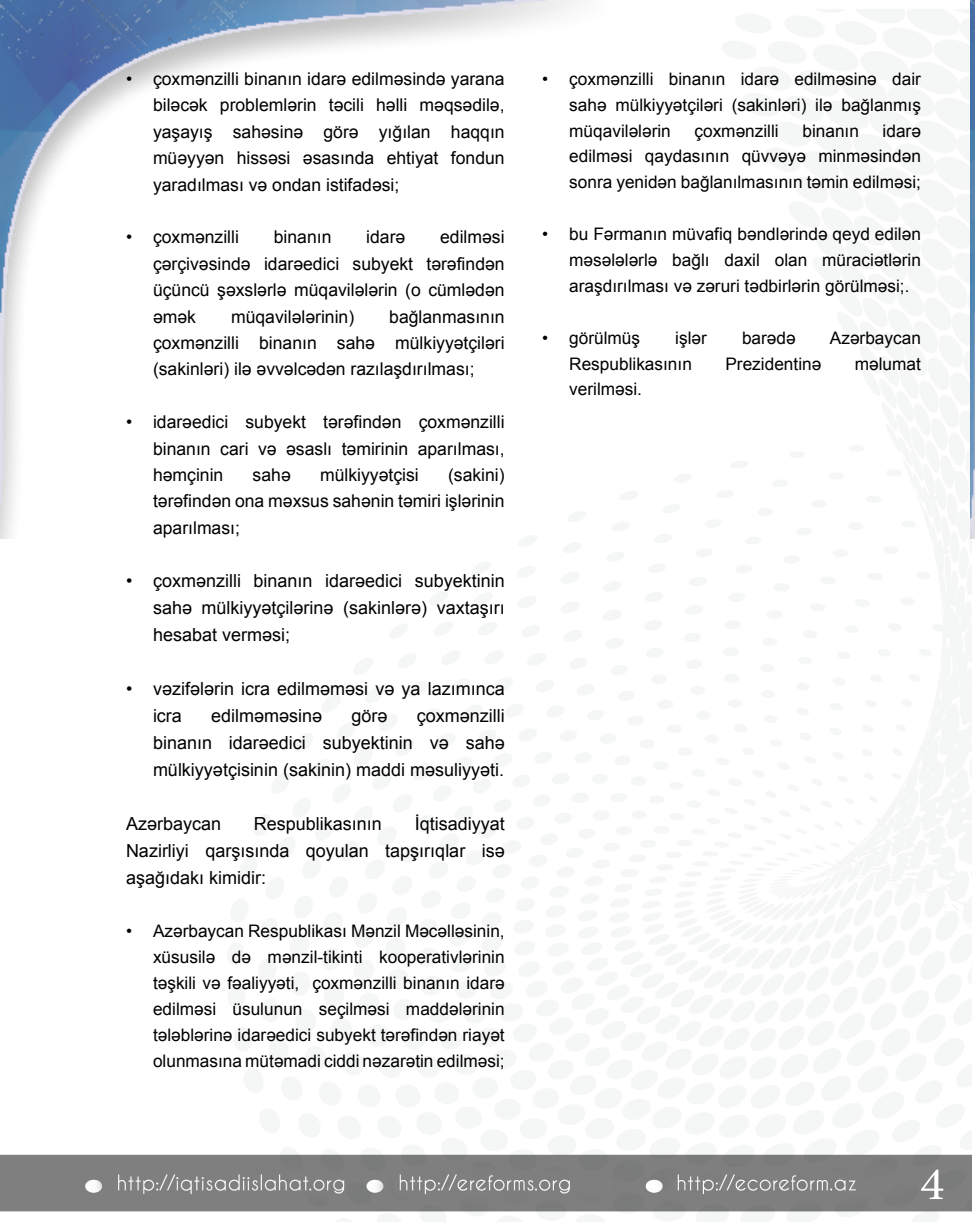
<style>
.page{position:relative;width:975px;height:1226px;background:#fff}
.page>*{position:absolute;margin:0;border:0;box-sizing:border-box;transform-origin:0 0}
.t1{font:46.5px "Minion Pro";color:#fff;scale:1.1 1}
.Paragraph_Style_1{font:18px/27px "Arial";color:#000;text-align:justify}
.t2{font:17.55px/26.4px "Arial";color:#000;text-align:justify}
.t3{font:17.25px/25.8px "Arial";color:#000;text-align:justify}
</style>
<div class="page">
<img style="left:0;top:538px;width:971px;height:674px">
<img style="left:0;top:0;width:578px;height:538px">
<img style="left:970px;top:0;width:5px;height:538px">
<p class="t2" style="left:153px;top:66px;width:353px;text-indent:-27px">• çoxmənzilli binanın idarə edilməsində yarana biləcək problemlərin təcili həlli məqsədilə, yaşayış sahəsinə görə yığılan haqqın müəyyən hissəsi əsasında ehtiyat fondun yaradılması və ondan istifadəsi;</p>
<p class="t2" style="left:126px;top:224px;width:115px">• çoxmənzilli</p>
<p class="t2" style="left:274px;top:224px;width:59px">binanın</p>
<p class="t2" style="left:366px;top:224px;width:41px">idarə</p>
<p class="t2" style="left:153px;top:224px;width:353px;text-indent:287px">edilməsi çərçivəsində idarəedici subyekt tərəfindən üçüncü şəxslərlə müqavilələrin (o cümlədən əmək</p>
<p class="t2" style="left:231px;top:303px;width:125px">müqavilələrinin)</p>
<p class="t2" style="left:153px;top:303px;width:353px;text-indent:236px">bağlanmasının çoxmənzilli binanın sahə mülkiyyətçiləri (sakinləri) ilə əvvəlcədən razılaşdırılması;</p>
<p class="t2" style="left:153px;top:409px;width:353px;text-indent:-27px">• idarəedici subyekt tərəfindən çoxmənzilli binanın cari və əsaslı təmirinin aparılması, həmçinin</p>
<p class="t2" style="left:153px;top:462px;width:353px;text-indent:295px">(sakini) tərəfindən ona məxsus sahənin təmiri işlərinin aparılması;</p>
<p class="Paragraph_Style_1" style="left:153px;top:567px;width:353px;text-indent:-27px">• çoxmənzilli binanın idarəedici subyektinin sahə mülkiyyətçilərinə (sakinlərə) vaxtaşırı hesabat verməsi;</p>
<p class="Paragraph_Style_1" style="left:153px;top:675px;width:353px;text-indent:-27px">• vəzifələrin icra edilməməsi və ya lazımınca icra</p>
<p class="t2" style="left:253px;top:462px;width:40px">sahə</p>
<p class="t2" style="left:320px;top:462px;width:100px">mülkiyyətçisi</p>
<p class="Paragraph_Style_1" style="left:211px;top:702px;width:113px">edilməməsinə</p>
<p class="Paragraph_Style_1" style="left:351px;top:702px;width:38px">görə</p>
<p class="Paragraph_Style_1" style="left:153px;top:702px;width:353px;text-indent:264px">çoxmənzilli binanın idarəedici subyektinin və sahə mülkiyyətçisinin (sakinin) maddi məsuliyyəti.</p>
<p class="Paragraph_Style_1" style="left:126px;top:810px;width:97px">Azərbaycan</p>
<p class="Paragraph_Style_1" style="left:254px;top:810px;width:130px">Respublikasının</p>
<p class="Paragraph_Style_1" style="left:126px;top:810px;width:380px;text-indent:289px">İqtisadiyyat Nazirliyi qarşısında qoyulan tapşırıqlar isə aşağıdakı kimidir:</p>
<p class="t3" style="left:153px;top:918px;width:353px;text-indent:-27px">• Azərbaycan Respublikası Mənzil Məcəlləsinin, xüsusilə də mənzil-tikinti kooperativlərinin təşkili və fəaliyyəti, çoxmənzilli binanın idarə edilməsi üsulunun seçilməsi maddələrinin tələblərinə idarəedici subyekt tərəfindən riayət olunmasına mütəmadi ciddi nəzarətin edilməsi;</p>
<p class="t3" style="left:569px;top:66px;width:353px;text-indent:-27px">• çoxmənzilli binanın idarə edilməsinə dair sahə mülkiyyətçiləri (sakinləri) ilə bağlanmış müqavilələrin</p>
<p class="t3" style="left:569px;top:118px;width:353px;text-indent:313px">idarə edilməsi qaydasının qüvvəyə minməsindən sonra yenidən bağlanılmasının təmin edilməsi;</p>
<p class="t3" style="left:569px;top:221px;width:353px;text-indent:-27px">• bu Fərmanın müvafiq bəndlərində qeyd edilən məsələlərlə bağlı daxil olan müraciətlərin araşdırılması və zəruri tədbirlərin görülməsi;.</p>
<p class="t3" style="left:542px;top:325px;width:99px">• görülmüş</p>
<p class="t3" style="left:675px;top:325px;width:33px">işlər</p>
<p class="t3" style="left:742px;top:325px;width:55px">barədə</p>
<p class="t3" style="left:830px;top:325px;width:93px">Azərbaycan</p>
<p class="t3" style="left:569px;top:351px;width:124px">Respublikasının</p>
<p class="t3" style="left:725px;top:351px;width:97px">Prezidentinə</p>
<p class="t3" style="left:855px;top:351px;width:68px">məlumat</p>
<p class="t3" style="left:569px;top:376px;width:74px">verilməsi.</p>
<p class="t3" style="left:694px;top:118px;width:86px">çoxmənzilli</p>
<p class="t3" style="left:802px;top:118px;width:58px">binanın</p>
<h1 class="t1" style="left:920px;top:1153px;width:24px">4</h1>
</div>
